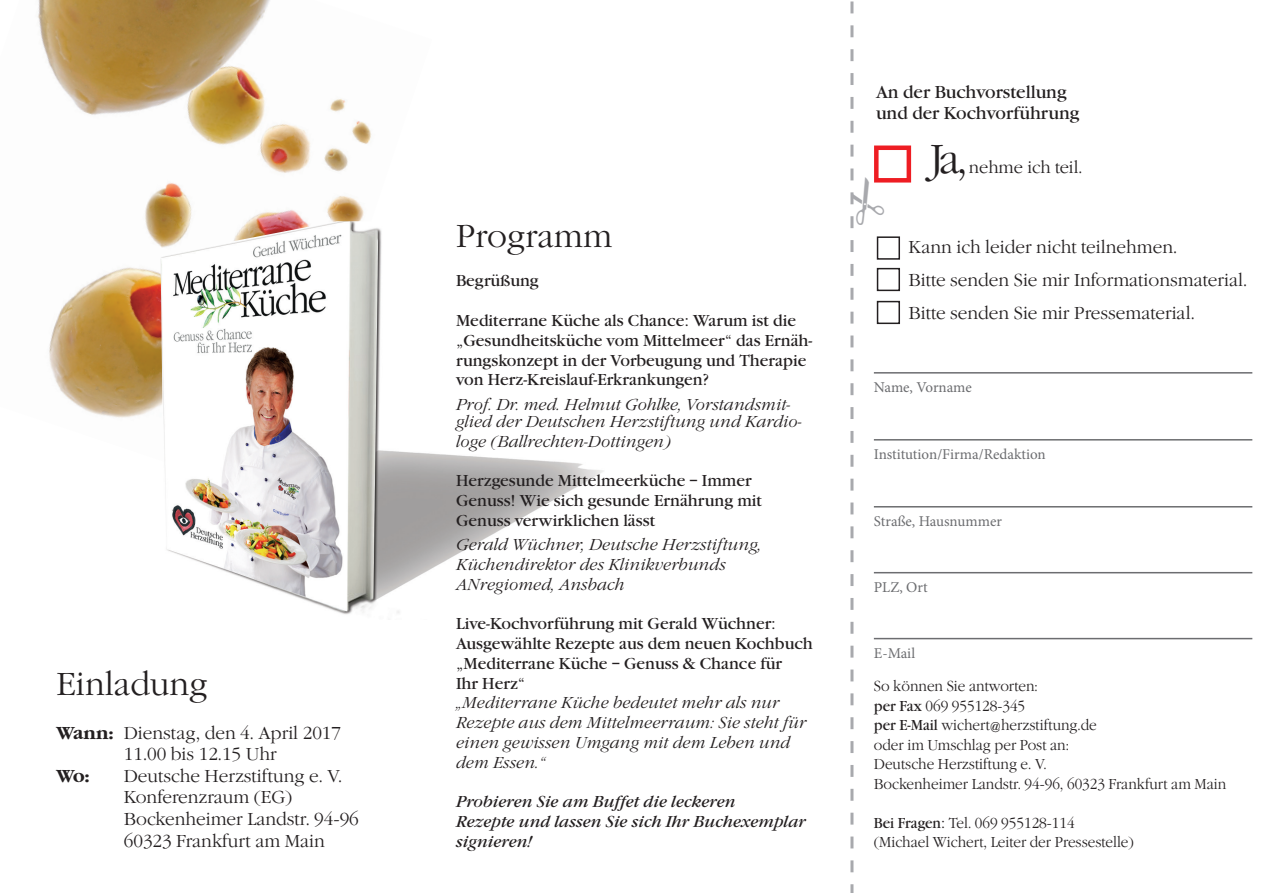
<style>
.page{position:relative;width:1263px;height:893px;background:#fff}
.page>*{position:absolute;margin:0;border:0;box-sizing:border-box;transform-origin:0 0}
.t1{font:300 42px "Garamond EF";color:#231f20}
.t2{font:300 33px "Garamond EF";color:#231f20}
.t3{font:300 18px/21.6px "Garamond EF";color:#231f20}
.t4{font:18px/21.6px "Garamond EF";color:#231f20}
.t5{font:700 18px "Garamond EF";color:#231f20}
.t6{font:300 17.25px "Garamond EF";color:#231f20}
.t7{font:16.5px/19.8px "Garamond EF";color:#231f20}
.t8{font:italic 300 16.5px/19.8px "Garamond EF";color:#231f20}
.t9{font:italic 16.5px/19.8px "Garamond EF";color:#231f20}
.t10{font:300 15px/19.5px "Garamond EF";color:#231f20;scale:.95 1}
.t11{font:15px "Minion Pro";letter-spacing:-.005em;color:#6c6d70}
.s1{font-weight:700}
.s2{font-weight:400}
</style>
<div class="page">
<img style="left:37px;top:0;width:335px;height:418px">
<img style="left:161px;top:221px;width:443px;height:394px">
<hr style="left:874px;top:372px;width:378px;height:2px;background:#6c6d70">
<hr style="left:874px;top:439px;width:378px;height:2px;background:#6c6d70">
<hr style="left:874px;top:572px;width:378px;height:1px;background:#6c6d70">
<hr style="left:874px;top:638px;width:378px;height:1px;background:#6c6d70">
<hr style="left:874px;top:506px;width:378px;height:1px;background:#6c6d70">
<div style="left:874px;top:146px;width:37px;height:37px;background:#fff;border:4px solid #ee1d23"></div>
<div style="left:877px;top:236px;width:23px;height:24px;border:2px solid #231f20"></div>
<div style="left:877px;top:268px;width:23px;height:23px;border:2px solid #231f20"></div>
<div style="left:877px;top:301px;width:23px;height:23px;border:2px solid #231f20"></div>
<svg style="left:850px;top:1px;width:35px;height:892px"></svg>
<h2 class="t2" style="left:56px;top:666px;width:153px">Einladung</h2>
<p class="t3" style="left:56px;top:722px;width:286px;text-align:center"><span class="s1">Wann:</span> Dienstag, den 4. April 2017<br>11.00 bis 12.15 Uhr</p>
<p class="t5" style="left:56px;top:766px;width:35px">Wo:</p>
<p class="t3" style="left:124px;top:765px;width:236px">Deutsche Herzstiftung e. V.<br>Konferenzraum (EG)<br>Bockenheimer Landstr. 94-96<br>60323 Frankfurt am Main</p>
<h2 class="t2" style="left:456px;top:217px;width:158px">Programm</h2>
<p class="t7" style="left:456px;top:271px;width:84px">Begrüßung</p>
<p class="t7" style="left:456px;top:311px;width:358px">Mediterrane Küche als Chance: Warum ist die „Gesundheitsküche vom Mittelmeer“ das Ernäh&shy;rungskonzept in der Vorbeugung und Therapie von Herz-Kreislauf-Erkrankungen?</p>
<p class="t8" style="left:456px;top:397px;width:347px;line-height:16.5px">Prof. Dr. med. Helmut Gohlke, Vorstandsmit&shy;glied der Deutschen Herzstiftung und Kardio-</p>
<p class="t8" style="left:456px;top:432px;width:217px">loge (Ballrechten-Dottingen)</p>
<p class="t7" style="left:456px;top:471px;width:308px">Herzgesunde Mittelmeerküche – Immer<br>Genuss! Wie sich gesunde Ernährung mit<br>Genuss verwirklichen lässt</p>
<p class="t8" style="left:456px;top:535px;width:307px">Gerald Wüchner, Deutsche Herzstiftung,<br>Küchendirektor des Klinikverbunds<br>ANregiomed, Ansbach</p>
<p class="t7" style="left:456px;top:614px;width:358px">Live-Kochvorführung mit Gerald Wüchner:<br>Ausgewählte Rezepte aus dem neuen Kochbuch „Mediterrane Küche – Genuss &amp; Chance für<br>Ihr Herz“</p>
<p class="t8" style="left:456px;top:693px;width:352px">„Mediterrane Küche bedeutet mehr als nur Rezepte aus dem Mittelmeerraum: Sie steht für einen gewissen Umgang mit dem Leben und dem Essen.“</p>
<p class="t9" style="left:456px;top:792px;width:351px">Probieren Sie am Buffet die leckeren<br>Rezepte und lassen Sie sich Ihr Buchexemplar signieren!</p>
<p class="t4" style="left:876px;top:81px;width:205px">An der Buchvorstellung und der Kochvorführung</p>
<h1 class="t1" style="left:929px;top:136px;width:39px">Ja,</h1>
<p class="t6" style="left:969px;top:157px;width:115px">nehme ich teil.</p>
<p class="t3" style="left:908px;top:231px;width:340px;line-height:33px">Kann ich leider nicht teilnehmen.<br>Bitte senden Sie mir Informationsmaterial.<br>Bitte senden Sie mir Pressematerial.</p>
<p class="t11" style="left:874px;top:377px;width:99px">Name, Vorname</p>
<p class="t11" style="left:874px;top:444px;width:173px">Institution/Firma/Redaktion</p>
<p class="t11" style="left:874px;top:511px;width:130px">Straße, Hausnummer</p>
<p class="t11" style="left:874px;top:577px;width:55px">PLZ, Ort</p>
<p class="t11" style="left:874px;top:643px;width:43px">E-Mail</p>
<p class="t10" style="left:874px;top:677px;width:372px">So können Sie antworten:<br><span class="s2">per Fax</span> 069 955128-345<br><span class="s2">per E-Mail</span> wichert@herzstiftung.de<br>oder im Umschlag per Post an:<br>Deutsche Herzstiftung e. V.<br>Bockenheimer Landstr. 94-96, 60323 Frankfurt am Main</p>
<p class="t10" style="left:874px;top:813px;width:275px"><span class="s2">Bei Fragen:</span> Tel. 069 955128-114<br>(Michael Wichert, Leiter der Pressestelle)</p>
</div>
